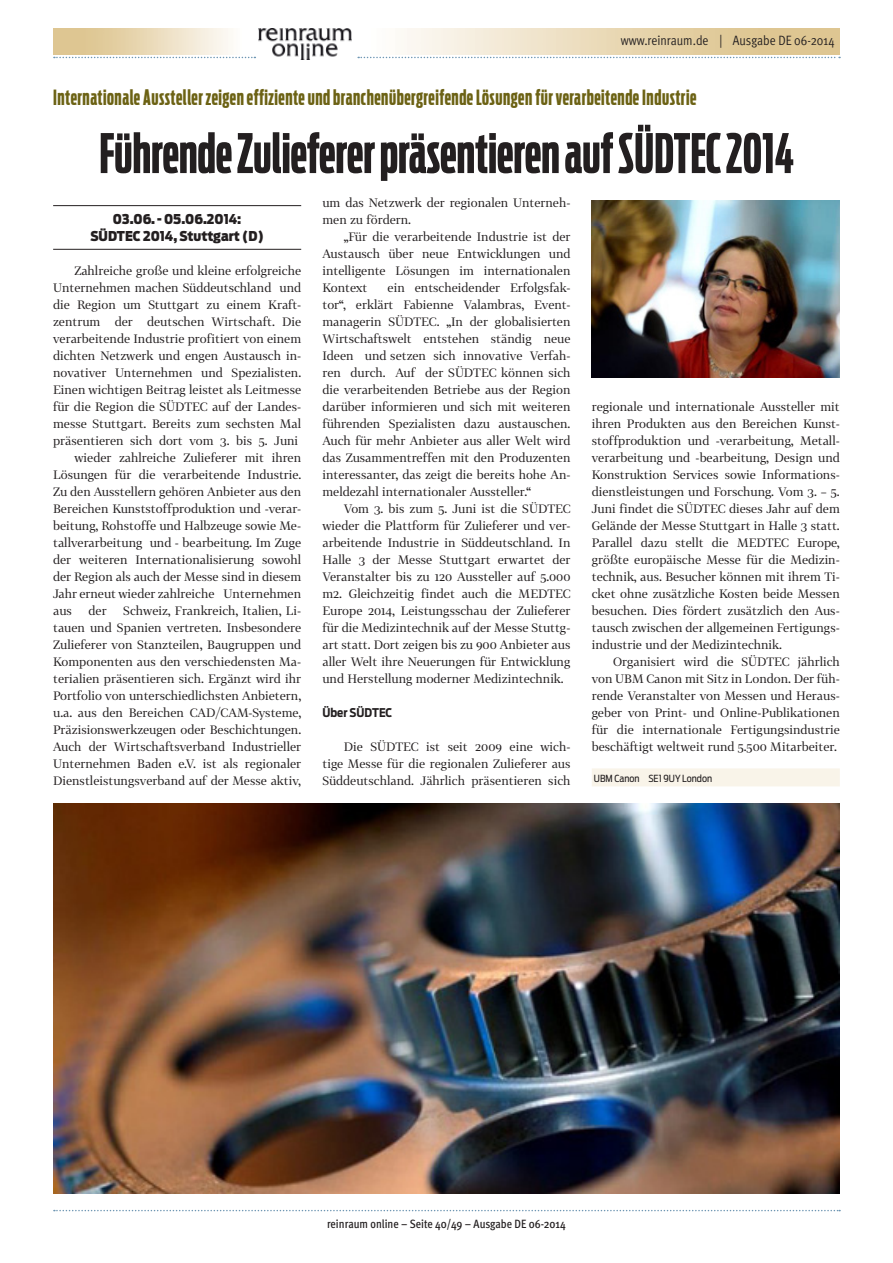
<style>
.page{position:relative;width:893px;height:1263px;background:#fff}
.page>*{position:absolute;margin:0;border:0;box-sizing:border-box;transform-origin:0 0}
.t1{font:700 54px "Antenna Comp";color:#231f20}
.t2{font:700 21px "Antenna Comp";letter-spacing:.025em;color:#6c6214}
.t3{font:900 13.5px/16.5px "Antenna Cond";color:#231f20;text-align:center}
.t4{font:13.5px "Meta OT Cond Norm";color:#231f20}
.t5{font:12px/17px "Tabac G2";color:#231f20;text-align:justify}
.t6{font:500 condensed 12px "Meta OT";color:#231f20}
.t7{font:700 12px "Antenna Cond";color:#231f20}
.t8{font:9.75px "Antenna Cond";color:#231f20}
</style>
<div class="page">
<svg style="left:358px;top:57px;width:482px;height:1px"></svg>
<svg style="left:54px;top:57px;width:201px;height:1px"></svg>
<svg style="left:54px;top:1210px;width:786px;height:1px"></svg>
<img style="left:258px;top:29px;width:94px;height:31px">
<hr style="left:53px;top:205px;width:248px;height:1px;background:#231f20">
<hr style="left:53px;top:249px;width:248px;height:1px;background:#231f20">
<div style="left:592px;top:768px;width:248px;height:18px;background:#f9f4e9"></div>
<img style="left:53px;top:804px;width:787px;height:390px">
<img style="left:592px;top:201px;width:248px;height:176px">
<p class="t4" style="left:621px;top:32px;width:215px">www.reinraum.de | Ausgabe DE 06-2014</p>
<h2 class="t2" style="left:53px;top:86px;width:645px">Internationale Aussteller zeigen effiziente und branchenübergreifende Lösungen für verarbeitende Industrie</h2>
<h1 class="t1" style="left:99px;top:124px;width:696px">Führende Zulieferer präsentieren auf SÜDTEC 2014</h1>
<p class="t3" style="left:90px;top:211px;width:175px">03.06. - 05.06.2014:<br>SÜDTEC 2014, Stuttgart (D)</p>
<p class="t5" style="left:74px;top:262px;width:228px">Zahlreiche große und kleine erfolgreiche</p>
<p class="t5" style="left:53px;top:279px;width:250px">Unternehmen machen Süddeutschland und</p>
<p class="t5" style="left:53px;top:296px;width:250px">die Region um Stuttgart zu einem Kraft-</p>
<p class="t5" style="left:53px;top:313px;width:250px">zentrum der deutschen Wirtschaft. Die</p>
<p class="t5" style="left:53px;top:330px;width:250px">verarbeitende Industrie profitiert von einem</p>
<p class="t5" style="left:53px;top:347px;width:250px">dichten Netzwerk und engen Austausch in-</p>
<p class="t5" style="left:53px;top:364px;width:250px">novativer Unternehmen und Spezialisten.</p>
<p class="t5" style="left:53px;top:381px;width:250px">Einen wichtigen Beitrag leistet als Leitmesse</p>
<p class="t5" style="left:53px;top:398px;width:250px">für die Region die SÜDTEC auf der Landes-</p>
<p class="t5" style="left:53px;top:415px;width:250px">messe Stuttgart. Bereits zum sechsten Mal</p>
<p class="t5" style="left:53px;top:432px;width:247px">präsentieren sich dort vom 3. bis 5. Juni</p>
<p class="t5" style="left:74px;top:449px;width:228px">wieder zahlreiche Zulieferer mit ihren</p>
<p class="t5" style="left:53px;top:466px;width:250px">Lösungen für die verarbeitende Industrie.</p>
<p class="t5" style="left:53px;top:483px;width:250px">Zu den Ausstellern gehören Anbieter aus den</p>
<p class="t5" style="left:53px;top:500px;width:250px">Bereichen Kunststoffproduktion und -verar-</p>
<p class="t5" style="left:53px;top:517px;width:250px">beitung, Rohstoffe und Halbzeuge sowie Me-</p>
<p class="t5" style="left:53px;top:534px;width:250px">tallverarbeitung und - bearbeitung. Im Zuge</p>
<p class="t5" style="left:53px;top:551px;width:250px">der weiteren Internationalisierung sowohl</p>
<p class="t5" style="left:53px;top:568px;width:250px">der Region als auch der Messe sind in diesem</p>
<p class="t5" style="left:53px;top:585px;width:250px">Jahr erneut wieder zahlreiche Unternehmen</p>
<p class="t5" style="left:53px;top:602px;width:20px">aus</p>
<p class="t5" style="left:89px;top:602px;width:20px">der</p>
<p class="t5" style="left:322px;top:194px;width:250px">um das Netzwerk der regionalen Unterneh&shy;men zu fördern.</p>
<p class="t5" style="left:322px;top:228px;width:250px;text-indent:21px">„Für die verarbeitende Industrie ist der Austausch über neue Entwicklungen und intelligente Lösungen im internationalen Kontext</p>
<p class="t5" style="left:322px;top:279px;width:250px;text-indent:65px">ein entscheidender Erfolgsfak&shy;tor“, erklärt Fabienne Valambras, Event&shy;managerin SÜDTEC. „In der globalisierten Wirtschaftswelt entstehen ständig neue Ideen und setzen sich innovative Verfah&shy;ren durch. Auf der SÜDTEC können sich die verarbeitenden Betriebe aus der Region darüber informieren und sich mit weiteren führenden Spezialisten dazu austauschen.<br>Auch für mehr Anbieter aus aller Welt wird das Zusammentreffen mit den Produzenten interessanter, das zeigt die bereits hohe An&shy;meldezahl internationaler Aussteller.“</p>
<p class="t5" style="left:322px;top:500px;width:250px;text-indent:21px">Vom 3. bis zum 5. Juni ist die SÜDTEC wieder die Plattform für Zulieferer und ver&shy;arbeitende Industrie in Süddeutschland. In Halle 3 der Messe Stuttgart erwartet der Veranstalter bis zu 120 Aussteller auf 5.000 m2. Gleichzeitig findet auch die MEDTEC Europe 2014, Leistungsschau der Zulieferer für die Medizintechnik auf der Messe Stuttg&shy;art statt. Dort zeigen bis zu 900 Anbieter aus aller Welt ihre Neuerungen für Entwicklung und Herstellung moderner Medizintechnik.</p>
<p class="t7" style="left:322px;top:706px;width:71px">Über SÜDTEC</p>
<p class="t5" style="left:322px;top:738px;width:250px;text-indent:21px">Die SÜDTEC ist seit 2009 eine wich&shy;tige Messe für die regionalen Zulieferer aus Süddeutschland. Jährlich präsentieren sich</p>
<p class="t5" style="left:592px;top:398px;width:250px">regionale und internationale Aussteller mit ihren Produkten aus den Bereichen Kunst&shy;stoffproduktion und -verarbeitung, Metall&shy;verarbeitung und -bearbeitung, Design und Konstruktion Services sowie Informations&shy;dienstleistungen und Forschung. Vom 3. – 5.<br>Juni findet die SÜDTEC dieses Jahr auf dem Gelände der Messe Stuttgart in Halle 3 statt.<br>Parallel dazu stellt die MEDTEC Europe, größte europäische Messe für die Medizin&shy;technik, aus. Besucher können mit ihrem Ti&shy;cket ohne zusätzliche Kosten beide Messen besuchen. Dies fördert zusätzlich den Aus&shy;tausch zwischen der allgemeinen Fertigungs&shy;industrie und der Medizintechnik.</p>
<p class="t5" style="left:592px;top:653px;width:250px;text-indent:21px">Organisiert wird die SÜDTEC jährlich von UBM Canon mit Sitz in London. Der füh&shy;rende Veranstalter von Messen und Heraus&shy;geber von Print- und Online-Publikationen für die internationale Fertigungsindustrie beschäftigt weltweit rund 5.500 Mitarbeiter.</p>
<p class="t8" style="left:594px;top:772px;width:120px">UBM Canon SE1 9UY London</p>
<p class="t5" style="left:53px;top:602px;width:250px;text-indent:70px">Schweiz, Frankreich, Italien, Li&shy;tauen und Spanien vertreten. Insbesondere Zulieferer von Stanzteilen, Baugruppen und Komponenten aus den verschiedensten Ma&shy;terialien präsentieren sich. Ergänzt wird ihr Portfolio von unterschiedlichsten Anbietern, u.a. aus den Bereichen CAD/CAM-Systeme, Präzisionswerkzeugen oder Beschichtungen.<br>Auch der Wirtschaftsverband Industrieller Unternehmen Baden e.V. ist als regionaler Dienstleistungsverband auf der Messe aktiv,</p>
<p class="t6" style="left:327px;top:1216px;width:240px">reinraum online – Seite 40/49 – Ausgabe DE 06-2014</p>
</div>
